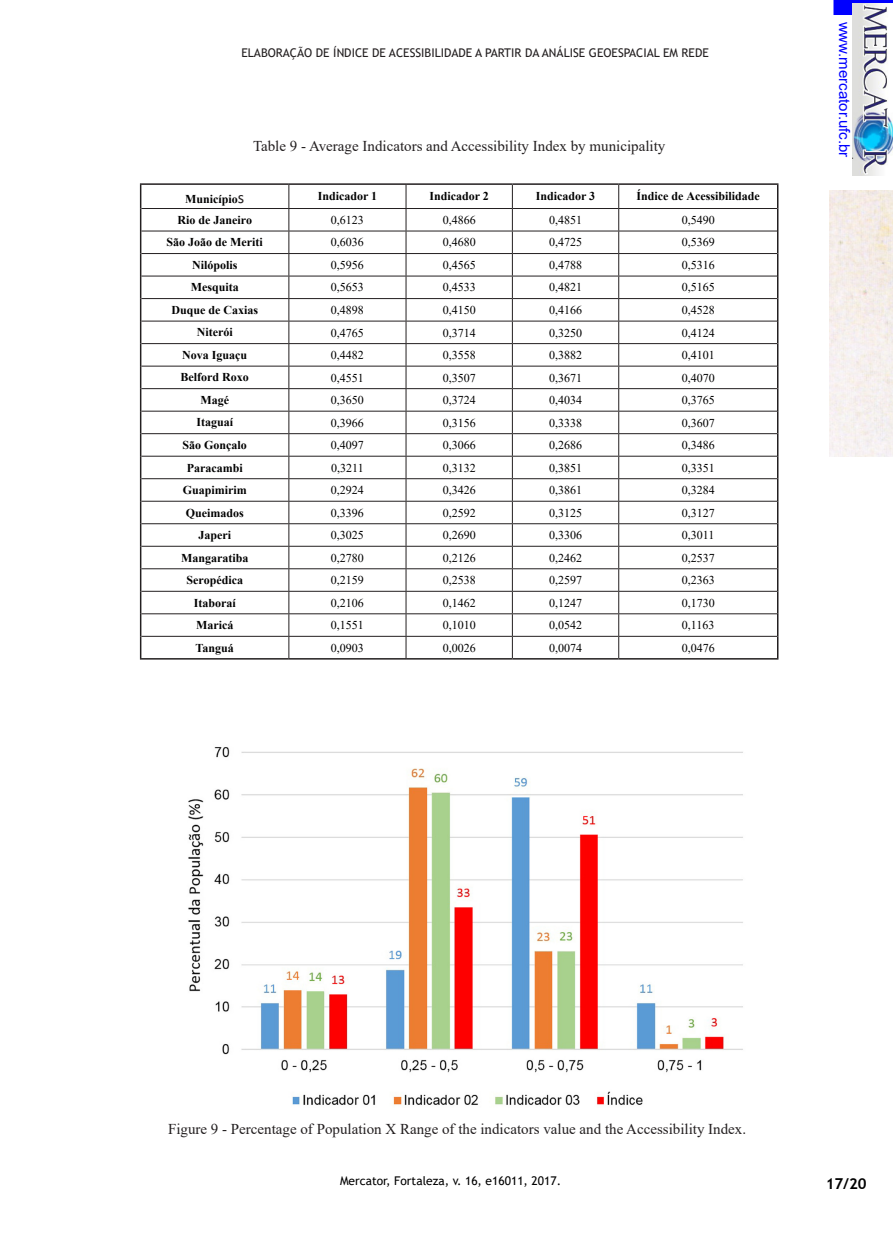
<style>
.page{position:relative;width:893px;height:1234px;background:#fff}
.page>*{position:absolute;margin:0;border:0;box-sizing:border-box;transform-origin:0 0}
.LEGENDA{font:15px "Times New Roman";color:#231f20}
.t1{font:15px "Arial";color:#00f}
.t2{font:700 15px "Trebuchet MS";color:#000}
.t3{font:12px "Times New Roman";color:#000}
.t4{font:700 12px "Times New Roman";color:#000}
.t5{font:12px "Trebuchet MS";color:#231f20}
.t6{font:12px "Trebuchet MS";color:#000}
.s1{font-family:"Calibri";font-weight:400;font-size:16.5px;color:#231f20}
</style>
<div class="page">
<img style="left:829px;top:190px;width:64px;height:266px">
<div style="left:833px;top:0;width:60px;height:15px;background:#00f"></div>
<img style="left:853px;top:3px;width:40px;height:173px">
<img style="left:188px;top:747px;width:555px;height:358px">
<hr style="left:140px;top:183px;width:149px;height:2px;background:#231f20">
<hr style="left:289px;top:183px;width:117px;height:2px;background:#231f20">
<hr style="left:406px;top:183px;width:106px;height:2px;background:#231f20">
<hr style="left:512px;top:183px;width:107px;height:2px;background:#231f20">
<hr style="left:619px;top:183px;width:159px;height:2px;background:#231f20">
<hr style="left:140px;top:658px;width:149px;height:1px;background:#231f20">
<hr style="left:289px;top:658px;width:117px;height:1px;background:#231f20">
<hr style="left:406px;top:658px;width:106px;height:1px;background:#231f20">
<hr style="left:512px;top:658px;width:107px;height:1px;background:#231f20">
<hr style="left:619px;top:658px;width:159px;height:1px;background:#231f20">
<svg style="left:140px;top:184px;width:638px;height:474px"></svg>
<p class="t5" style="left:241px;top:45px;width:469px">ELABORAÇÃO DE ÍNDICE DE ACESSIBILIDADE A PARTIR DA ANÁLISE GEOESPACIAL EM REDE</p>
<p class="LEGENDA" style="left:253px;top:135px;width:414px">Table 9 - Average Indicators and Accessibility Index by municipality</p>
<p class="t4" style="left:185px;top:190px;width:61px">Município<span class="s1">s</span></p>
<p class="t4" style="left:318px;top:188px;width:61px">Indicador 1</p>
<p class="t4" style="left:429px;top:188px;width:61px">Indicador 2</p>
<p class="t4" style="left:536px;top:188px;width:61px">Indicador 3</p>
<p class="t4" style="left:637px;top:188px;width:125px">Índice de Acessibilidade</p>
<p class="t4" style="left:178px;top:211px;width:76px">Rio de Janeiro</p>
<p class="t3" style="left:331px;top:211px;width:34px">0,6123</p>
<p class="t3" style="left:443px;top:211px;width:34px">0,4866</p>
<p class="t3" style="left:549px;top:211px;width:34px">0,4851</p>
<p class="t3" style="left:682px;top:211px;width:34px">0,5490</p>
<p class="t4" style="left:167px;top:233px;width:98px">São João de Meriti</p>
<p class="t3" style="left:331px;top:234px;width:34px">0,6036</p>
<p class="t3" style="left:443px;top:234px;width:34px">0,4680</p>
<p class="t3" style="left:549px;top:234px;width:34px">0,4725</p>
<p class="t3" style="left:682px;top:234px;width:34px">0,5369</p>
<p class="t4" style="left:192px;top:256px;width:47px">Nilópolis</p>
<p class="t3" style="left:331px;top:256px;width:34px">0,5956</p>
<p class="t3" style="left:443px;top:256px;width:34px">0,4565</p>
<p class="t3" style="left:549px;top:256px;width:34px">0,4788</p>
<p class="t3" style="left:682px;top:256px;width:34px">0,5316</p>
<p class="t4" style="left:191px;top:278px;width:49px">Mesquita</p>
<p class="t3" style="left:331px;top:279px;width:34px">0,5653</p>
<p class="t3" style="left:443px;top:279px;width:34px">0,4533</p>
<p class="t3" style="left:549px;top:279px;width:34px">0,4821</p>
<p class="t3" style="left:682px;top:279px;width:34px">0,5165</p>
<p class="t4" style="left:171px;top:301px;width:88px">Duque de Caxias</p>
<p class="t3" style="left:331px;top:301px;width:34px">0,4898</p>
<p class="t3" style="left:443px;top:301px;width:34px">0,4150</p>
<p class="t3" style="left:549px;top:301px;width:34px">0,4166</p>
<p class="t3" style="left:682px;top:301px;width:34px">0,4528</p>
<p class="t4" style="left:197px;top:323px;width:37px">Niterói</p>
<p class="t3" style="left:331px;top:324px;width:34px">0,4765</p>
<p class="t3" style="left:443px;top:324px;width:34px">0,3714</p>
<p class="t3" style="left:549px;top:324px;width:34px">0,3250</p>
<p class="t3" style="left:682px;top:324px;width:34px">0,4124</p>
<p class="t4" style="left:182px;top:346px;width:67px">Nova Iguaçu</p>
<p class="t3" style="left:331px;top:346px;width:34px">0,4482</p>
<p class="t3" style="left:443px;top:346px;width:34px">0,3558</p>
<p class="t3" style="left:549px;top:346px;width:34px">0,3882</p>
<p class="t3" style="left:682px;top:346px;width:34px">0,4101</p>
<p class="t4" style="left:181px;top:368px;width:70px">Belford Roxo</p>
<p class="t3" style="left:331px;top:369px;width:34px">0,4551</p>
<p class="t3" style="left:443px;top:369px;width:34px">0,3507</p>
<p class="t3" style="left:549px;top:369px;width:34px">0,3671</p>
<p class="t3" style="left:682px;top:369px;width:34px">0,4070</p>
<p class="t4" style="left:200px;top:391px;width:30px">Magé</p>
<p class="t3" style="left:331px;top:391px;width:34px">0,3650</p>
<p class="t3" style="left:443px;top:391px;width:34px">0,3724</p>
<p class="t3" style="left:549px;top:391px;width:34px">0,4034</p>
<p class="t3" style="left:682px;top:391px;width:34px">0,3765</p>
<p class="t4" style="left:196px;top:413px;width:38px">Itaguaí</p>
<p class="t3" style="left:331px;top:414px;width:34px">0,3966</p>
<p class="t3" style="left:443px;top:414px;width:34px">0,3156</p>
<p class="t3" style="left:549px;top:414px;width:34px">0,3338</p>
<p class="t3" style="left:682px;top:414px;width:34px">0,3607</p>
<p class="t4" style="left:183px;top:436px;width:66px">São Gonçalo</p>
<p class="t3" style="left:331px;top:436px;width:34px">0,4097</p>
<p class="t3" style="left:443px;top:436px;width:34px">0,3066</p>
<p class="t3" style="left:549px;top:436px;width:34px">0,2686</p>
<p class="t3" style="left:682px;top:436px;width:34px">0,3486</p>
<p class="t4" style="left:187px;top:458px;width:57px">Paracambi</p>
<p class="t3" style="left:331px;top:459px;width:34px">0,3211</p>
<p class="t3" style="left:443px;top:459px;width:34px">0,3132</p>
<p class="t3" style="left:549px;top:459px;width:34px">0,3851</p>
<p class="t3" style="left:682px;top:459px;width:34px">0,3351</p>
<p class="t4" style="left:183px;top:481px;width:66px">Guapimirim</p>
<p class="t3" style="left:331px;top:481px;width:34px">0,2924</p>
<p class="t3" style="left:443px;top:481px;width:34px">0,3426</p>
<p class="t3" style="left:549px;top:481px;width:34px">0,3861</p>
<p class="t3" style="left:682px;top:481px;width:34px">0,3284</p>
<p class="t4" style="left:186px;top:503px;width:60px">Queimados</p>
<p class="t3" style="left:331px;top:504px;width:34px">0,3396</p>
<p class="t3" style="left:443px;top:504px;width:34px">0,2592</p>
<p class="t3" style="left:549px;top:504px;width:34px">0,3125</p>
<p class="t3" style="left:682px;top:504px;width:34px">0,3127</p>
<p class="t4" style="left:198px;top:526px;width:34px">Japeri</p>
<p class="t3" style="left:331px;top:526px;width:34px">0,3025</p>
<p class="t3" style="left:443px;top:526px;width:34px">0,2690</p>
<p class="t3" style="left:549px;top:526px;width:34px">0,3306</p>
<p class="t3" style="left:682px;top:526px;width:34px">0,3011</p>
<p class="t4" style="left:181px;top:548px;width:69px">Mangaratiba</p>
<p class="t3" style="left:331px;top:549px;width:34px">0,2780</p>
<p class="t3" style="left:443px;top:549px;width:34px">0,2126</p>
<p class="t3" style="left:549px;top:549px;width:34px">0,2462</p>
<p class="t3" style="left:682px;top:549px;width:34px">0,2537</p>
<p class="t4" style="left:187px;top:571px;width:58px">Seropédica</p>
<p class="t3" style="left:331px;top:571px;width:34px">0,2159</p>
<p class="t3" style="left:443px;top:571px;width:34px">0,2538</p>
<p class="t3" style="left:549px;top:571px;width:34px">0,2597</p>
<p class="t3" style="left:682px;top:571px;width:34px">0,2363</p>
<p class="t4" style="left:194px;top:593px;width:44px">Itaboraí</p>
<p class="t3" style="left:331px;top:594px;width:34px">0,2106</p>
<p class="t3" style="left:443px;top:594px;width:34px">0,1462</p>
<p class="t3" style="left:549px;top:594px;width:34px">0,1247</p>
<p class="t3" style="left:682px;top:594px;width:34px">0,1730</p>
<p class="t4" style="left:196px;top:616px;width:39px">Maricá</p>
<p class="t3" style="left:331px;top:616px;width:34px">0,1551</p>
<p class="t3" style="left:443px;top:616px;width:34px">0,1010</p>
<p class="t3" style="left:549px;top:616px;width:34px">0,0542</p>
<p class="t3" style="left:682px;top:616px;width:34px">0,1163</p>
<p class="t4" style="left:196px;top:638px;width:40px">Tanguá</p>
<p class="t3" style="left:331px;top:639px;width:34px">0,0903</p>
<p class="t3" style="left:443px;top:639px;width:34px">0,0026</p>
<p class="t3" style="left:549px;top:639px;width:34px">0,0074</p>
<p class="t3" style="left:682px;top:639px;width:34px">0,0476</p>
<p class="t1" style="left:855px;top:21px;width:138px;rotate:90deg">www.mercator.ufc.br</p>
<p class="LEGENDA" style="left:168px;top:1117px;width:580px">Figure 9 - Percentage of Population X Range of the indicators value and the Accessibility Index.</p>
<p class="t6" style="left:340px;top:1172px;width:223px">Mercator, Fortaleza, v. 16, e16011, 2017.</p>
<p class="t2" style="left:826px;top:1173px;width:43px">17/20</p>
</div>
